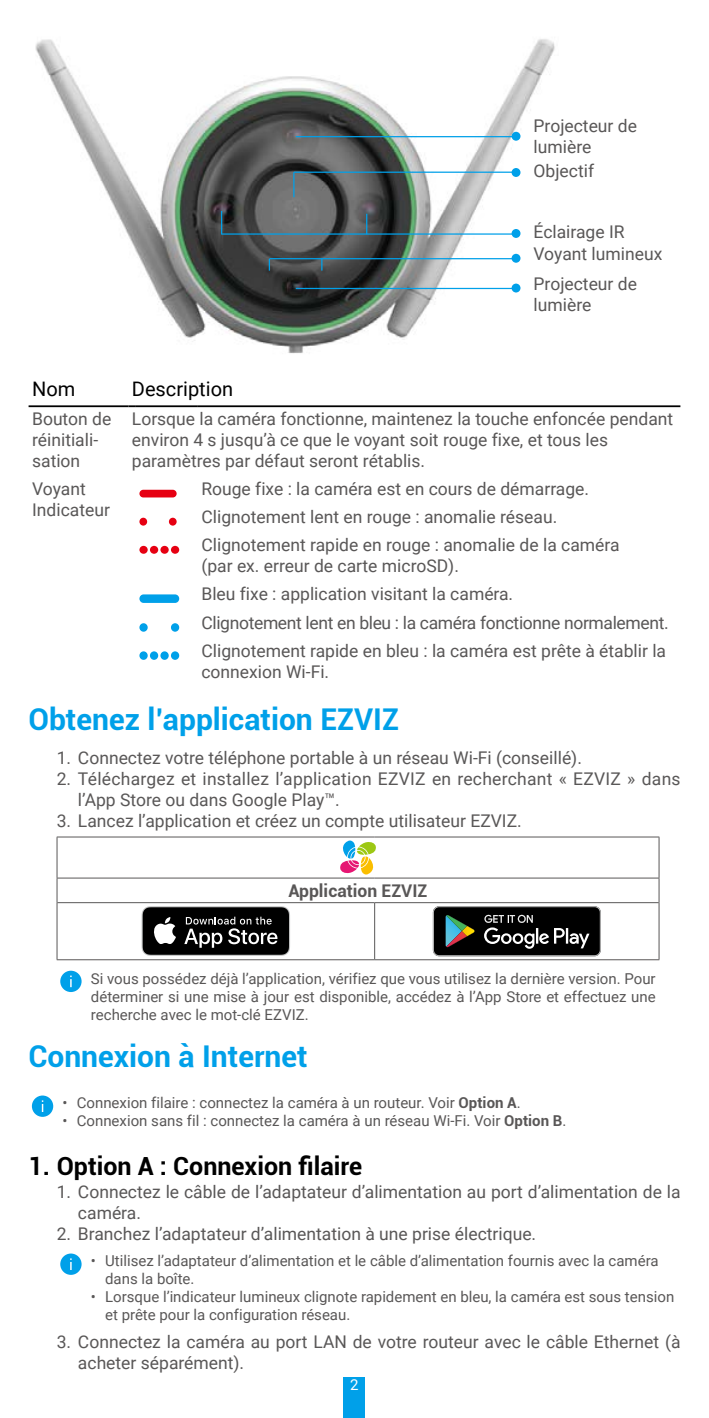
<style>
.page{position:relative;width:709px;height:1418px;background:#fff}
.page>*{position:absolute;margin:0;border:0;box-sizing:border-box;transform-origin:0 0}
.t1{font:700 30px "Roboto";color:#00a0e9}
.t2{font:700 25px "Roboto";color:#000}
.t3{font:20px "Roboto";color:#000}
.t4{font:17.5px/21px "Roboto";color:#595757}
.t5{font:700 17.5px "Roboto";color:#595757}
.t6{font:15px/18px "Roboto";color:#595757}
.t7{font:15px "Roboto";color:#fff}
.s1{font-weight:700}
</style>
<div class="page">
<div style="left:344px;top:1376px;width:21px;height:41px;background:#00a0e9"></div>
<img style="left:35px;top:39px;width:520px;height:315px">
<hr style="left:296px;top:136px;width:217px;height:1px;background:#00a0e9">
<hr style="left:269px;top:258px;width:244px;height:1px;background:#00a0e9">
<hr style="left:296px;top:288px;width:217px;height:1px;background:#00a0e9">
<div style="left:511px;top:132px;width:9px;height:9px;background:#00a0e9;border-radius:50%"></div>
<div style="left:511px;top:254px;width:9px;height:9px;background:#00a0e9;border-radius:50%"></div>
<div style="left:511px;top:283px;width:9px;height:9px;background:#00a0e9;border-radius:50%"></div>
<hr style="left:294px;top:171px;width:219px;height:2px;background:#00a0e9">
<div style="left:511px;top:168px;width:9px;height:9px;background:#00a0e9;border-radius:50%"></div>
<hr style="left:222px;top:233px;width:291px;height:2px;background:#00a0e9">
<div style="left:511px;top:229px;width:9px;height:9px;background:#00a0e9;border-radius:50%"></div>
<svg style="left:221px;top:211px;width:1px;height:23px"></svg>
<svg style="left:366px;top:214px;width:1px;height:19px"></svg>
<svg style="left:293px;top:172px;width:1px;height:25px"></svg>
<hr style="left:29px;top:405px;width:99px;height:2px;background:#000">
<svg style="left:128px;top:405px;width:8px;height:2px"></svg>
<hr style="left:136px;top:405px;width:62px;height:2px;background:#000">
<hr style="left:198px;top:405px;width:482px;height:2px;background:#000">
<div style="left:139px;top:490px;width:38px;height:7px;background:#e60012;border-radius:4px"></div>
<div style="left:139px;top:517px;width:8px;height:8px;background:#e60012;border-radius:50%"></div>
<div style="left:169px;top:517px;width:8px;height:8px;background:#e60012;border-radius:50%"></div>
<div style="left:139px;top:546px;width:9px;height:8px;background:#e60012;border-radius:50%"></div>
<div style="left:171px;top:546px;width:8px;height:8px;background:#e60012;border-radius:50%"></div>
<div style="left:150px;top:546px;width:8px;height:8px;background:#e60012;border-radius:50%"></div>
<div style="left:160px;top:546px;width:9px;height:8px;background:#e60012;border-radius:50%"></div>
<div style="left:139px;top:594px;width:40px;height:9px;background:#00a0e9;border-radius:4px"></div>
<div style="left:139px;top:623px;width:9px;height:8px;background:#00a0e9;border-radius:50%"></div>
<div style="left:171px;top:623px;width:8px;height:8px;background:#00a0e9;border-radius:50%"></div>
<div style="left:139px;top:651px;width:9px;height:9px;background:#00a0e9;border-radius:50%"></div>
<div style="left:171px;top:651px;width:8px;height:9px;background:#00a0e9;border-radius:50%"></div>
<div style="left:150px;top:651px;width:8px;height:9px;background:#00a0e9;border-radius:50%"></div>
<div style="left:160px;top:651px;width:9px;height:9px;background:#00a0e9;border-radius:50%"></div>
<hr style="left:57px;top:877px;width:317px;height:1px;background:#595757">
<hr style="left:374px;top:877px;width:285px;height:1px;background:#595757">
<hr style="left:57px;top:902px;width:317px;height:1px;background:#595757">
<hr style="left:374px;top:902px;width:284px;height:1px;background:#595757">
<hr style="left:374px;top:903px;width:1px;height:56px;background:#595757">
<hr style="left:658px;top:837px;width:1px;height:40px;background:#595757">
<svg style="left:658px;top:878px;width:1px;height:24px"></svg>
<hr style="left:57px;top:836px;width:317px;height:1px;background:#595757">
<hr style="left:57px;top:837px;width:1px;height:40px;background:#595757">
<hr style="left:374px;top:836px;width:285px;height:1px;background:#595757">
<svg style="left:57px;top:878px;width:1px;height:24px"></svg>
<hr style="left:57px;top:902px;width:1px;height:57px;background:#595757">
<hr style="left:658px;top:902px;width:1px;height:57px;background:#595757">
<hr style="left:57px;top:959px;width:317px;height:1px;background:#595757">
<hr style="left:374px;top:959px;width:285px;height:1px;background:#595757">
<svg style="left:340px;top:840px;width:36px;height:34px"></svg>
<svg style="left:142px;top:906px;width:148px;height:49px"></svg>
<svg style="left:433px;top:906px;width:168px;height:50px"></svg>
<div style="left:60px;top:970px;width:22px;height:22px;background:#00a0e9;border-radius:50%"></div>
<svg style="left:70px;top:975px;width:2px;height:12px"></svg>
<div style="left:32px;top:1095px;width:21px;height:21px;background:#00a0e9;border-radius:50%"></div>
<div style="left:60px;top:1253px;width:22px;height:21px;background:#00a0e9;border-radius:50%"></div>
<svg style="left:70px;top:1258px;width:2px;height:11px"></svg>
<p class="t4" style="left:533px;top:114px;width:105px">Projecteur de lumière</p>
<p class="t4" style="left:533px;top:160px;width:62px">Objectif</p>
<p class="t4" style="left:533px;top:220px;width:93px">Éclairage IR</p>
<p class="t4" style="left:533px;top:238px;width:130px;line-height:29.8px">Voyant lumineux<br>Projecteur de</p>
<p class="t4" style="left:533px;top:294px;width:59px">lumière</p>
<p class="t3" style="left:32px;top:375px;width:45px">Nom</p>
<p class="t3" style="left:132px;top:375px;width:103px">Description</p>
<p class="t4" style="left:32px;top:407px;width:81px">Bouton de réinitiali&shy;sation</p>
<p class="t4" style="left:132px;top:407px;width:543px">Lorsque la caméra fonctionne, maintenez la touche enfoncée pendant environ 4 s jusqu’à ce que le voyant soit rouge fixe, et tous les paramètres par défaut seront rétablis.</p>
<p class="t4" style="left:32px;top:477px;width:79px">Voyant<br>Indicateur</p>
<p class="t4" style="left:201px;top:474px;width:419px;line-height:28.2px">Rouge fixe : la caméra est en cours de démarrage.<br>Clignotement lent en rouge : anomalie réseau.<br>Clignotement rapide en rouge : anomalie de la caméra</p>
<p class="t4" style="left:201px;top:551px;width:469px;line-height:28.2px">(par ex. erreur de carte microSD).<br>Bleu fixe : application visitant la caméra.<br>Clignotement lent en bleu : la caméra fonctionne normalement.<br>Clignotement rapide en bleu : la caméra est prête à établir la</p>
<p class="t4" style="left:201px;top:661px;width:129px">connexion Wi-Fi.</p>
<h1 class="t1" style="left:28px;top:698px;width:372px">Obtenez l’application EZVIZ</h1>
<p class="t4" style="left:57px;top:746px;width:527px">1. Connectez votre téléphone portable à un réseau Wi-Fi (conseillé).</p>
<p class="t4" style="left:78px;top:767px;width:604px;text-indent:-21px">2. Téléchargez et installez l’application EZVIZ en recherchant « EZVIZ » dans l’App Store ou dans Google Play™.</p>
<p class="t4" style="left:57px;top:809px;width:466px">3. Lancez l’application et créez un compte utilisateur EZVIZ.</p>
<p class="t5" style="left:288px;top:878px;width:140px">Application EZVIZ</p>
<p class="t6" style="left:91px;top:968px;width:566px;text-align:justify">Si vous possédez déjà l’application, vérifiez que vous utilisez la dernière version. Pour déterminer si une mise à jour est disponible, accédez à l’App Store et effectuez une recherche avec le mot-clé EZVIZ.</p>
<h1 class="t1" style="left:28px;top:1035px;width:281px">Connexion à Internet</h1>
<p class="t6" style="left:63px;top:1093px;width:460px">• Connexion filaire : connectez la caméra à un routeur. Voir <span class="s1">Option A</span>.</p>
<p class="t6" style="left:63px;top:1111px;width:505px">• Connexion sans fil : connectez la caméra à un réseau Wi-Fi. Voir <span class="s1">Option B</span>.</p>
<h2 class="t2" style="left:28px;top:1148px;width:335px">1. Option A : Connexion filaire</h2>
<p class="t4" style="left:78px;top:1180px;width:604px;text-indent:-21px">1. Connectez le câble de l’adaptateur d’alimentation au port d’alimentation de la caméra.</p>
<p class="t4" style="left:57px;top:1222px;width:481px">2. Branchez l’adaptateur d’alimentation à une prise électrique.</p>
<p class="t6" style="left:105px;top:1251px;width:555px;text-indent:-14px">• Utilisez l’adaptateur d’alimentation et le câble d’alimentation fournis avec la caméra dans la boîte.</p>
<p class="t6" style="left:105px;top:1287px;width:570px;text-indent:-14px">• Lorsque l’indicateur lumineux clignote rapidement en bleu, la caméra est sous tension et prête pour la configuration réseau.</p>
<p class="t4" style="left:78px;top:1330px;width:604px;text-indent:-21px">3. Connectez la caméra au port LAN de votre routeur avec le câble Ethernet (à acheter séparément).</p>
<p class="t7" style="left:350px;top:1373px;width:10px">2</p>
</div>
